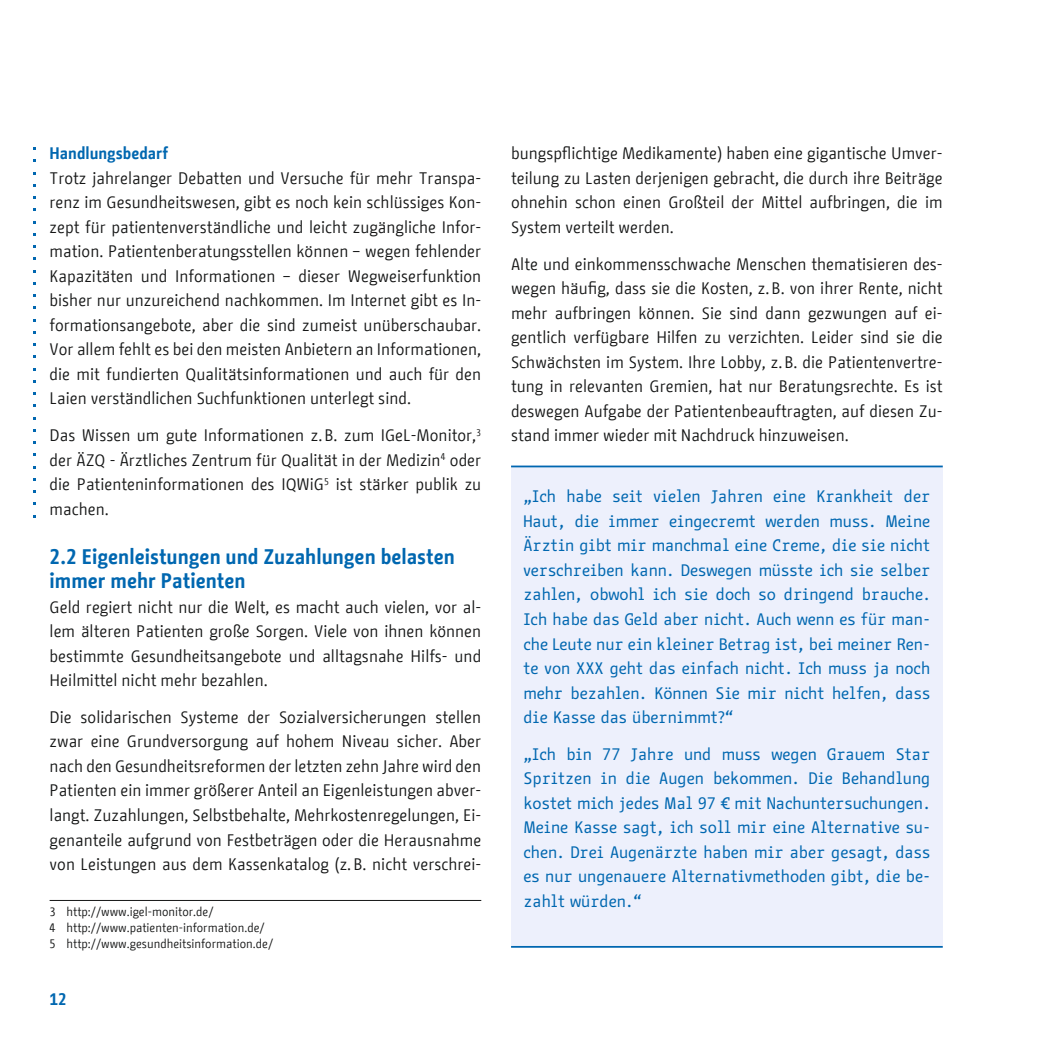
<style>
.page{position:relative;width:1042px;height:1042px;background:#fff}
.page>*{position:absolute;margin:0;border:0;box-sizing:border-box;transform-origin:0 0}
.t1{font:700 21px/24.5px "BMF Change";color:#0067b0}
.t2{font:16.62px/24.5px "BMF Change";color:#151616;text-align:justify}
.t3{font:16.62px/24.5px "BMF Change Letter";color:#0067b0;text-align:justify}
.t4{font:700 16.62px "BMF Change";color:#0067b0}
.t5{font:12.25px/15.8px "BMF Change";color:#151616}
</style>
<div class="page">
<div style="left:511px;top:466px;width:432px;height:481px;background:#edf0fc"></div>
<hr style="left:511px;top:466px;width:432px;height:1px;background:#0067b0">
<hr style="left:511px;top:946px;width:432px;height:1px;background:#0067b0">
<hr style="left:50px;top:900px;width:431px;height:1px;background:#151616">
<p class="t4" style="left:50px;top:142px;width:120px">Handlungsbedarf</p>
<p class="t2" style="left:50px;top:166px;width:433px">Trotz jahrelanger Debatten und Versuche für mehr Transpa&shy;renz im Gesundheitswesen, gibt es noch kein schlüssiges Kon&shy;zept für patientenverständliche und leicht zugängliche Infor&shy;mation. Patientenberatungsstellen können – wegen fehlender Kapazitäten und Informationen – dieser Wegweiserfunktion bisher nur unzureichend nachkommen. Im Internet gibt es In&shy;formationsangebote, aber die sind zumeist unüberschaubar.<br>Vor allem fehlt es bei den meisten Anbietern an Informationen, die mit fundierten Qualitätsinformationen und auch für den Laien verständlichen Suchfunktionen unterlegt sind.</p>
<p class="t2" style="left:50px;top:423px;width:433px">Das Wissen um gute Informationen z.B. zum IGeL-Monitor,<sup>3 </sup>der ÄZQ - Ärztliches Zentrum für Qualität in der Medizin<sup>4</sup> oder die Patienteninformationen des IQWiG<sup>5</sup> ist stärker publik zu machen.</p>
<p class="t1" style="left:50px;top:544px;width:407px">2.2 Eigenleistungen und Zuzahlungen belasten immer mehr Patienten</p>
<p class="t2" style="left:50px;top:595px;width:433px">Geld regiert nicht nur die Welt, es macht auch vielen, vor al&shy;lem älteren Patienten große Sorgen. Viele von ihnen können bestimmte Gesundheitsangebote und alltagsnahe Hilfs- und Heilmittel nicht mehr bezahlen.</p>
<p class="t2" style="left:50px;top:705px;width:433px">Die solidarischen Systeme der Sozialversicherungen stellen zwar eine Grundversorgung auf hohem Niveau sicher. Aber nach den Gesundheitsreformen der letzten zehn Jahre wird den Patienten ein immer größerer Anteil an Eigenleistungen abver&shy;langt. Zuzahlungen, Selbstbehalte, Mehrkostenregelungen, Ei&shy;genanteile aufgrund von Festbeträgen oder die Herausnahme von Leistungen aus dem Kassenkatalog (z.B. nicht verschrei-</p>
<p class="t5" style="left:50px;top:904px;width:225px">3 http://www.igel-monitor.de/<br>4 http://www.patienten-information.de/<br>5 http://www.gesundheitsinformation.de/</p>
<p class="t4" style="left:50px;top:987px;width:19px">12</p>
<p class="t2" style="left:511px;top:141px;width:433px">bungspflichtige Medikamente) haben eine gigantische Umver&shy;teilung zu Lasten derjenigen gebracht, die durch ihre Beiträge ohnehin schon einen Großteil der Mittel aufbringen, die im System verteilt werden.</p>
<p class="t2" style="left:511px;top:252px;width:433px">Alte und einkommensschwache Menschen thematisieren des&shy;wegen häufig, dass sie die Kosten, z.B. von ihrer Rente, nicht mehr aufbringen können. Sie sind dann gezwungen auf ei&shy;gentlich verfügbare Hilfen zu verzichten. Leider sind sie die Schwächsten im System. Ihre Lobby, z.B. die Patientenvertre&shy;tung in relevanten Gremien, hat nur Beratungsrechte. Es ist deswegen Aufgabe der Patientenbeauftragten, auf diesen Zu&shy;stand immer wieder mit Nachdruck hinzuweisen.</p>
<p class="t3" style="left:523px;top:484px;width:408px">„Ich habe seit vielen Jahren eine Krankheit der Haut, die immer eingecremt werden muss. Meine Ärztin gibt mir manchmal eine Creme, die sie nicht verschreiben kann. Deswegen müsste ich sie selber zahlen, obwohl ich sie doch so dringend brauche.<br>Ich habe das Geld aber nicht. Auch wenn es für man&shy;che Leute nur ein kleiner Betrag ist, bei meiner Ren&shy;te von XXX geht das einfach nicht. Ich muss ja noch mehr bezahlen. Können Sie mir nicht helfen, dass die Kasse das übernimmt?“</p>
<p class="t3" style="left:523px;top:741px;width:408px">„Ich bin 77 Jahre und muss wegen Grauem Star Spritzen in die Augen bekommen. Die Behandlung kostet mich jedes Mal 97 € mit Nachuntersuchungen.<br>Meine Kasse sagt, ich soll mir eine Alternative su&shy;chen. Drei Augenärzte haben mir aber gesagt, dass es nur ungenauere Alternativmethoden gibt, die be&shy;zahlt würden.“</p>
</div>
